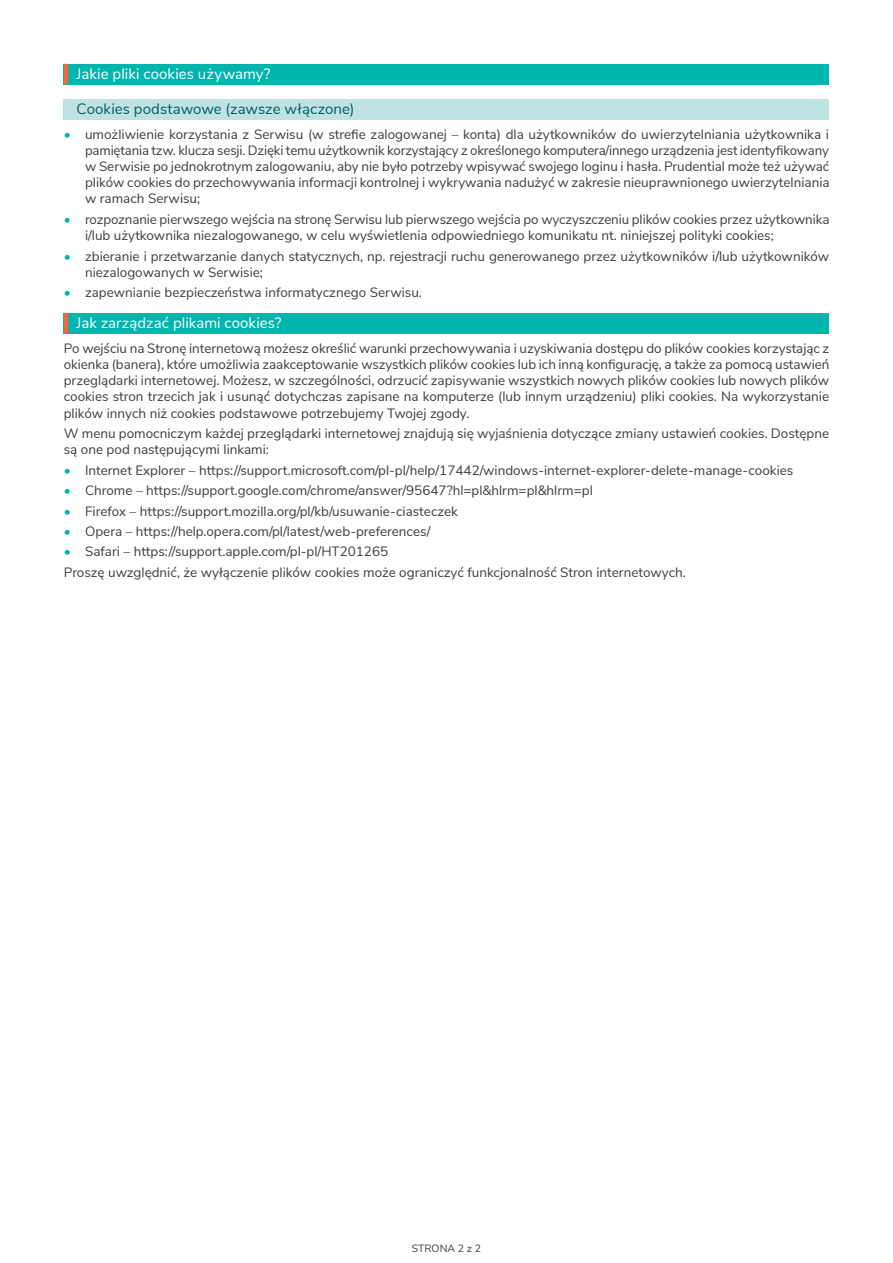
<style>
.page{position:relative;width:893px;height:1263px;background:#fff}
.page>*{position:absolute;margin:0;border:0;box-sizing:border-box;transform-origin:0 0}
.rozdział{font:15px "Nunito Sans";letter-spacing:.005em;color:#fff}
.podrozdział{font:15px "Nunito Sans";letter-spacing:.005em;color:#065c5f}
.tekst_9pt{font:13.5px/16.2px "Nunito Sans";color:#3e3e3f}
.t1{font:10.5px "Nunito Sans";color:#3e3e3f}
.s1{color:#00b5ae}
</style>
<div class="page">
<div style="left:64px;top:64px;width:765px;height:20px;background:#00b5ae"></div>
<hr style="left:64px;top:64px;width:4px;height:20px;background:#f26640">
<div style="left:64px;top:99px;width:765px;height:20px;background:#bee3e2"></div>
<div style="left:64px;top:313px;width:765px;height:20px;background:#00b5ae"></div>
<hr style="left:64px;top:313px;width:4px;height:20px;background:#f26640">
<p class="rozdział" style="left:77px;top:63px;width:195px">Jakie pliki cookies używamy?</p>
<p class="podrozdział" style="left:77px;top:98px;width:280px">Cookies podstawowe (zawsze włączone)</p>
<p class="tekst_9pt" style="left:85px;top:125px;width:746px;text-align:justify;text-indent:-21px"><span class="s1">•</span> umożliwienie korzystania z Serwisu (w strefie zalogowanej – konta) dla użytkowników do uwierzytelniania użytkownika i pamiętania tzw. klucza sesji. Dzięki temu użytkownik korzystający z określonego komputera/innego urządzenia jest identyfikowany w Serwisie po jednokrotnym zalogowaniu, aby nie było potrzeby wpisywać swojego loginu i hasła. Prudential może też używać plików cookies do przechowywania informacji kontrolnej i wykrywania nadużyć w zakresie nieuprawnionego uwierzytelniania w ramach Serwisu;</p>
<p class="tekst_9pt" style="left:85px;top:210px;width:746px;text-indent:-21px"><span class="s1">•</span> rozpoznanie pierwszego wejścia na stronę Serwisu lub pierwszego wejścia po wyczyszczeniu plików cookies przez użytkownika i/lub użytkownika niezalogowanego, w celu wyświetlenia odpowiedniego komunikatu nt. niniejszej polityki cookies;</p>
<p class="tekst_9pt" style="left:85px;top:247px;width:746px;text-indent:-21px"><span class="s1">•</span> zbieranie i przetwarzanie danych statycznych, np. rejestracji ruchu generowanego przez użytkowników i/lub użytkowników niezalogowanych w Serwisie;</p>
<p class="tekst_9pt" style="left:64px;top:284px;width:360px"><span class="s1">•</span> zapewnianie bezpieczeństwa informatycznego Serwisu.</p>
<p class="rozdział" style="left:77px;top:312px;width:206px">Jak zarządzać plikami cookies?</p>
<p class="tekst_9pt" style="left:64px;top:339px;width:767px;text-align:justify">Po wejściu na Stronę internetową możesz określić warunki przechowywania i uzyskiwania dostępu do plików cookies korzystając z okienka (banera), które umożliwia zaakceptowanie wszystkich plików cookies lub ich inną konfigurację, a także za pomocą ustawień przeglądarki internetowej. Możesz, w szczególności, odrzucić zapisywanie wszystkich nowych plików cookies lub nowych plików cookies stron trzecich jak i usunąć dotychczas zapisane na komputerze (lub innym urządzeniu) pliki cookies. Na wykorzystanie plików innych niż cookies podstawowe potrzebujemy Twojej zgody.</p>
<p class="tekst_9pt" style="left:64px;top:424px;width:767px">W menu pomocniczym każdej przeglądarki internetowej znajdują się wyjaśnienia dotyczące zmiany ustawień cookies. Dostępne są one pod następującymi linkami:</p>
<p class="tekst_9pt" style="left:64px;top:461px;width:731px"><span class="s1">•</span> Internet Explorer – https://support.microsoft.com/pl-pl/help/17442/windows-internet-explorer-delete-manage-cookies</p>
<p class="tekst_9pt" style="left:64px;top:481px;width:530px"><span class="s1">•</span> Chrome – https://support.google.com/chrome/answer/95647?hl=pl&amp;hlrm=pl&amp;hlrm=pl</p>
<p class="tekst_9pt" style="left:64px;top:502px;width:396px"><span class="s1">•</span> Firefox – https://support.mozilla.org/pl/kb/usuwanie-ciasteczek</p>
<p class="tekst_9pt" style="left:64px;top:522px;width:368px"><span class="s1">•</span> Opera – https://help.opera.com/pl/latest/web-preferences/</p>
<p class="tekst_9pt" style="left:64px;top:543px;width:326px"><span class="s1">•</span> Safari – https://support.apple.com/pl-pl/HT201265</p>
<p class="tekst_9pt" style="left:64px;top:563px;width:624px">Proszę uwzględnić, że wyłączenie plików cookies może ograniczyć funkcjonalność Stron internetowych.</p>
<p class="t1" style="left:412px;top:1241px;width:71px">STRONA 2 z 2</p>
</div>
